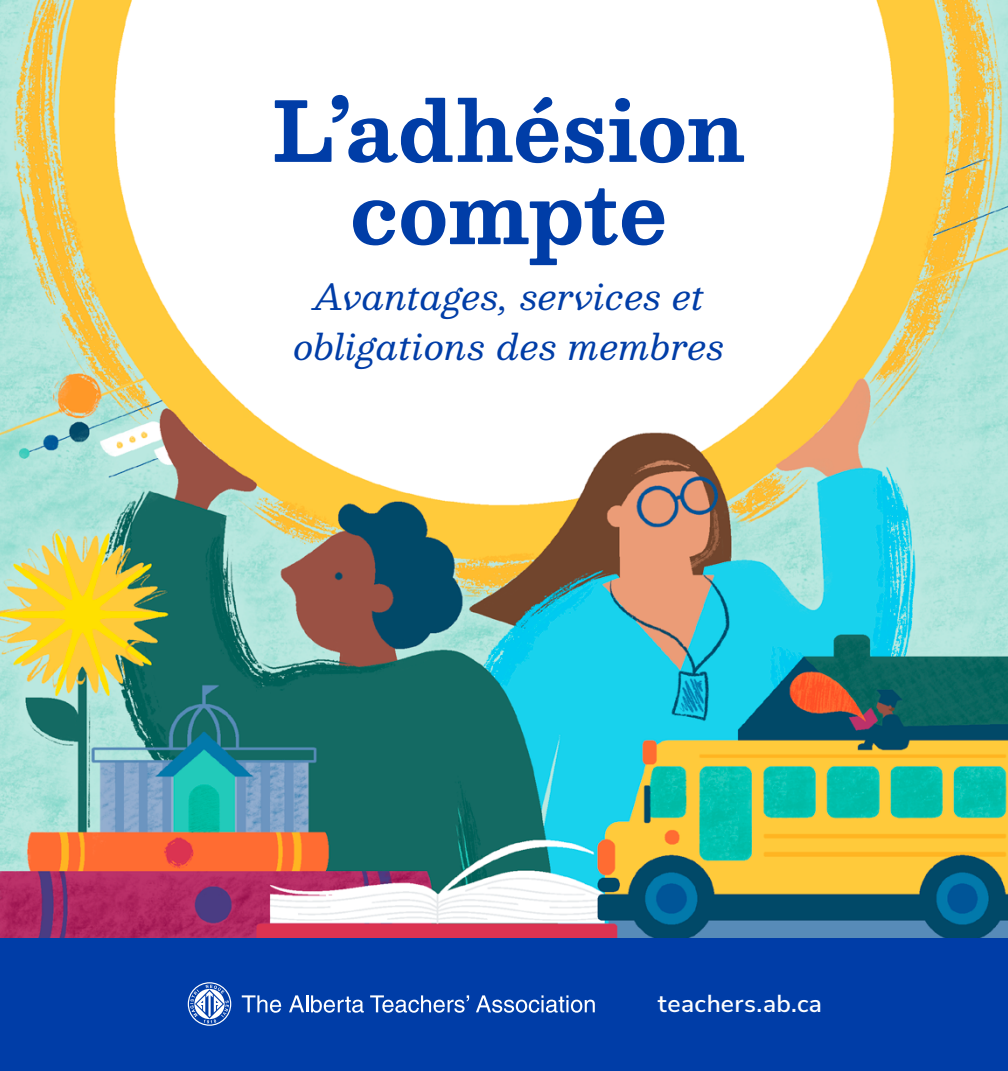
<style>
.page{position:relative;width:1008px;height:1071px;background:#fff}
.page>*{position:absolute;margin:0;border:0;box-sizing:border-box;transform-origin:0 0}
.t1{font:700 82.25px/82.2px "Besley";color:#003da7;text-align:center}
.t2{font:italic 35px/49.5px "Besley";letter-spacing:.015em;color:#003da7;text-align:center}
.t3{font:600 24.5px "Nunito Sans";letter-spacing:.02em;color:#fff}
</style>
<div class="page">
<img style="left:0;top:0;width:1008px;height:939px">
<div style="left:0;top:939px;width:1008px;height:132px;background:#003da7"></div>
<svg style="left:242px;top:995px;width:39px;height:18px"></svg>
<svg style="left:289px;top:995px;width:75px;height:18px"></svg>
<svg style="left:370px;top:995px;width:99px;height:18px"></svg>
<svg style="left:476px;top:995px;width:119px;height:18px"></svg>
<svg style="left:188px;top:982px;width:43px;height:44px"></svg>
<h1 class="t1" style="left:272px;top:89px;width:475px">L’adhésion compte</h1>
<p class="t2" style="left:294px;top:272px;width:431px">Avantages, services et obligations des membres</p>
<p class="t3" style="left:658px;top:986px;width:166px">teachers.ab.ca</p>
</div>
